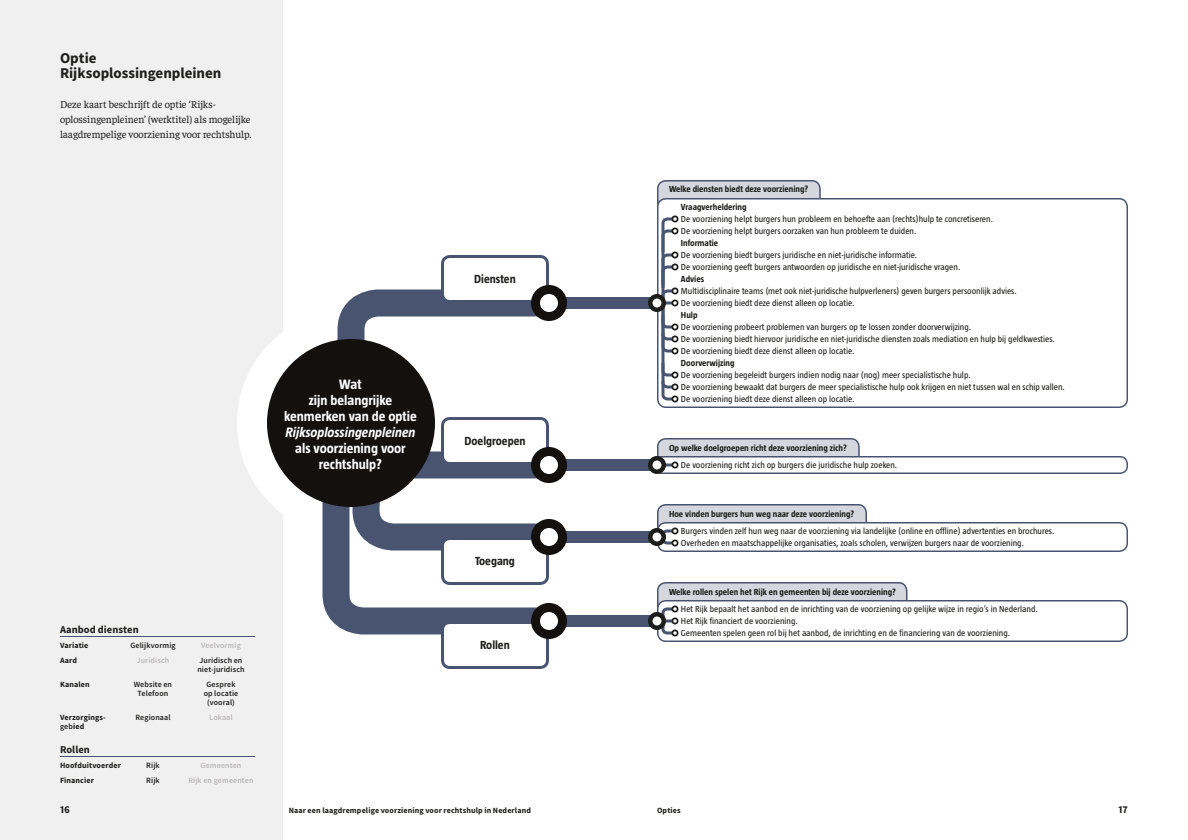
<style>
.page{position:relative;width:1188px;height:840px;background:#fff}
.page>*{position:absolute;margin:0;border:0;box-sizing:border-box;transform-origin:0 0}
.kopH2_15_15{font:700 15px/15px "Source Sans Pro";color:#1d1d1b}
.t1{font:700 14px/16px "Taz";color:#fff;text-align:center}
.t2{font:700 12px "Taz";color:#1d1d1b}
.body_eerste_alinea{font:10.5px/15px "Faustina";letter-spacing:-.005em;color:#1d1d1b}
.tabelKop{font:700 10.5px "Source Sans Pro";letter-spacing:.005em;color:#1d1d1b}
.t3{font:9px/12px "Taz";color:#1d1d1b}
.t4{font:700 9px/17.6px "Taz";color:#1d1d1b}
.tabel{font:700 8px "Source Sans Pro";letter-spacing:.015em;color:#1d1d1b}
.tabel-2{font:600 8px/9px "Source Sans Pro";letter-spacing:.015em;color:#1d1d1b}
.tabel-3{font:600 8px "Source Sans Pro";letter-spacing:.015em;color:#b8b6b6}
.s1{font-style:italic}
.s2{font-weight:700}
</style>
<div class="page">
<div style="left:0;top:0;width:283px;height:840px;background:#f1f0f1"></div>
<div style="left:237px;top:309px;width:228px;height:228px;background:#fff;border-radius:50%"></div>
<svg style="left:326px;top:285px;width:240px;height:114px"></svg>
<svg style="left:309px;top:496px;width:257px;height:143px"></svg>
<div style="left:549px;top:615px;width:108px;height:12px;background:#495570"></div>
<div style="left:549px;top:531px;width:108px;height:12px;background:#495570"></div>
<div style="left:549px;top:459px;width:108px;height:12px;background:#495570"></div>
<div style="left:549px;top:297px;width:108px;height:12px;background:#495570"></div>
<svg style="left:339px;top:401px;width:228px;height:163px"></svg>
<div style="left:443px;top:622px;width:105px;height:46px;background:#fff;border-radius:8px"></div>
<div style="left:441px;top:621px;width:108px;height:48px;border:3px solid #495570;border-radius:8px"></div>
<div style="left:443px;top:257px;width:105px;height:45px;background:#fff;border-radius:8px"></div>
<div style="left:441px;top:255px;width:108px;height:48px;border:3px solid #495570;border-radius:8px"></div>
<div style="left:658px;top:181px;width:162px;height:52px;background:#d6d6de;border-radius:8px"></div>
<div style="left:657px;top:180px;width:164px;height:54px;border:2px solid #495570;border-radius:8px"></div>
<div style="left:658px;top:199px;width:469px;height:208px;background:#fff;border-radius:8px"></div>
<div style="left:657px;top:198px;width:471px;height:210px;border:2px solid #495570;border-radius:8px"></div>
<div style="left:658px;top:439px;width:201px;height:28px;background:#d6d6de;border-radius:8px"></div>
<div style="left:657px;top:438px;width:203px;height:30px;border:2px solid #495570;border-radius:8px"></div>
<div style="left:655px;top:457px;width:472px;height:16px;background:#fff;border-radius:7px"></div>
<div style="left:654px;top:456px;width:474px;height:18px;border:2px solid #495570;border-radius:7px"></div>
<div style="left:658px;top:583px;width:249px;height:33px;background:#d6d6de;border-radius:8px"></div>
<div style="left:657px;top:582px;width:251px;height:34px;border:2px solid #495570;border-radius:8px"></div>
<div style="left:658px;top:601px;width:469px;height:40px;background:#fff;border-radius:8px"></div>
<div style="left:657px;top:600px;width:471px;height:42px;border:2px solid #495570;border-radius:8px"></div>
<div style="left:658px;top:505px;width:208px;height:33px;background:#d6d6de;border-radius:8px"></div>
<div style="left:657px;top:504px;width:210px;height:34px;border:2px solid #495570;border-radius:8px"></div>
<div style="left:658px;top:523px;width:469px;height:28px;background:#fff;border-radius:8px"></div>
<div style="left:657px;top:522px;width:471px;height:30px;border:2px solid #495570;border-radius:8px"></div>
<div style="left:443px;top:418px;width:105px;height:46px;background:#fff;border-radius:8px"></div>
<div style="left:441px;top:417px;width:108px;height:48px;border:3px solid #495570;border-radius:8px"></div>
<div style="left:443px;top:538px;width:105px;height:46px;background:#fff;border-radius:8px"></div>
<div style="left:441px;top:537px;width:108px;height:48px;border:3px solid #495570;border-radius:8px"></div>
<svg style="left:536px;top:608px;width:26px;height:26px"></svg>
<div style="left:531px;top:603px;width:36px;height:36px;border:9px solid #13100d;border-radius:50%"></div>
<svg style="left:536px;top:290px;width:26px;height:26px"></svg>
<div style="left:531px;top:285px;width:36px;height:36px;border:9px solid #13100d;border-radius:50%"></div>
<div style="left:650px;top:296px;width:14px;height:14px;background:#fff;border-radius:50%"></div>
<div style="left:648px;top:294px;width:18px;height:18px;border:4px solid #1d1d1b;border-radius:50%"></div>
<svg style="left:650px;top:458px;width:14px;height:14px"></svg>
<div style="left:648px;top:456px;width:18px;height:18px;border:4px solid #1d1d1b;border-radius:50%"></div>
<svg style="left:663px;top:462px;width:15px;height:6px"></svg>
<div style="left:650px;top:614px;width:14px;height:14px;background:#fff;border-radius:50%"></div>
<div style="left:648px;top:612px;width:18px;height:18px;border:4px solid #1d1d1b;border-radius:50%"></div>
<div style="left:650px;top:530px;width:14px;height:14px;background:#fff;border-radius:50%"></div>
<div style="left:648px;top:528px;width:18px;height:18px;border:4px solid #1d1d1b;border-radius:50%"></div>
<svg style="left:660px;top:528px;width:19px;height:18px"></svg>
<svg style="left:660px;top:606px;width:19px;height:30px"></svg>
<svg style="left:536px;top:452px;width:26px;height:26px"></svg>
<div style="left:531px;top:447px;width:36px;height:36px;border:9px solid #13100d;border-radius:50%"></div>
<svg style="left:536px;top:524px;width:26px;height:26px"></svg>
<div style="left:531px;top:519px;width:36px;height:36px;border:9px solid #13100d;border-radius:50%"></div>
<svg style="left:660px;top:216px;width:19px;height:186px"></svg>
<div style="left:267px;top:339px;width:168px;height:168px;background:#13100d;border-radius:50%"></div>
<hr style="left:60px;top:636px;width:195px;height:1px;background:#495570">
<hr style="left:60px;top:756px;width:195px;height:1px;background:#495570">
<p class="kopH2_15_15" style="left:60px;top:50px;width:163px">Optie<br>Rijksoplossingenpleinen</p>
<p class="body_eerste_alinea" style="left:60px;top:96px;width:193px">Deze kaart beschrijft de optie ‘Rijks&shy;oplossingenpleinen’ (werktitel) als mogelijke laagdrempelige voorziening voor rechtshulp.</p>
<p class="t1" style="left:284px;top:376px;width:134px">Wat<br>zijn belangrijke kenmerken van de optie<br><span class="s1">Rijksoplossingenpleinen </span>als voorziening voor rechtshulp?</p>
<p class="tabelKop" style="left:60px;top:622px;width:80px">Aanbod diensten</p>
<p class="tabel" style="left:60px;top:640px;width:30px">Variatie</p>
<p class="tabel-2" style="left:130px;top:641px;width:47px">Gelijkvormig</p>
<p class="tabel-3" style="left:201px;top:640px;width:41px">Veelvormig</p>
<p class="tabel" style="left:60px;top:655px;width:18px">Aard</p>
<p class="tabel-3" style="left:137px;top:655px;width:34px">Juridisch</p>
<p class="tabel-2" style="left:197px;top:656px;width:49px">Juridisch en niet-juridisch</p>
<p class="tabel" style="left:60px;top:679px;width:31px">Kanalen</p>
<p class="tabel-2" style="left:134px;top:680px;width:40px">Website en</p>
<p class="tabel-2" style="left:206px;top:680px;width:31px">Gesprek</p>
<p class="tabel-2" style="left:138px;top:689px;width:32px">Telefoon</p>
<p class="tabel-2" style="left:204px;top:689px;width:36px;text-align:center">op locatie (vooral)</p>
<p class="tabel" style="left:60px;top:712px;width:46px">Verzorgings-</p>
<p class="tabel-2" style="left:135px;top:713px;width:37px">Regionaal</p>
<p class="tabel-3" style="left:209px;top:712px;width:25px">Lokaal</p>
<p class="tabel-2" style="left:60px;top:722px;width:26px">geb<span class="s2">ied</span></p>
<p class="tabelKop" style="left:60px;top:742px;width:31px">Rollen</p>
<p class="tabel" style="left:60px;top:760px;width:62px">Hoofduitvoerder</p>
<p class="tabel-2" style="left:146px;top:761px;width:15px">Rijk</p>
<p class="tabel-3" style="left:201px;top:760px;width:42px">Gemeenten</p>
<p class="tabel" style="left:60px;top:775px;width:35px">Financier</p>
<p class="tabel-2" style="left:146px;top:776px;width:15px">Rijk</p>
<p class="tabel-3" style="left:188px;top:775px;width:67px">Rijk en gemeenten</p>
<p class="t2" style="left:474px;top:272px;width:43px">Diensten</p>
<p class="t2" style="left:464px;top:434px;width:63px">Doelgroepen</p>
<p class="t2" style="left:475px;top:554px;width:41px">Toegang</p>
<p class="t2" style="left:480px;top:638px;width:31px">Rollen</p>
<p class="t4" style="left:681px;top:180px;width:129px;text-indent:-12px">Welke diensten biedt deze voorziening?<br>Vraagverheldering</p>
<p class="t3" style="left:681px;top:213px;width:385px">De voorziening helpt burgers hun probleem en behoefte aan (rechts)hulp te concretiseren.<br>De voorziening helpt burgers oorzaken van hun probleem te duiden.<br><span class="s2">Informatie<br></span>De voorziening biedt burgers juridische en niet-juridische informatie.<br>De voorziening geeft burgers antwoorden op juridische en niet-juridische vragen.<br><span class="s2">Advies<br></span>Multidisciplinaire teams (met ook niet-juridische hulpverleners) geven burgers persoonlijk advies.<br>De voorziening biedt deze dienst alleen op locatie.<br><span class="s2">Hulp<br></span>De voorziening probeert problemen van burgers op te lossen zonder doorverwijzing.<br>De voorziening biedt hiervoor juridische en niet-juridische diensten zoals mediation en hulp bij geldkwesties.<br>De voorziening biedt deze dienst alleen op locatie.<br><span class="s2">Doorverwijzing<br></span>De voorziening begeleidt burgers indien nodig naar (nog) meer specialistische hulp.<br>De voorziening bewaakt dat burgers de meer specialistische hulp ook krijgen en niet tussen wal en schip vallen.<br>De voorziening biedt deze dienst alleen op locatie.</p>
<p class="t3" style="left:681px;top:439px;width:218px;line-height:17.3px;text-indent:-12px"><span class="s2">Op welke doelgroepen richt deze voorziening zich?<br></span>De voorziening richt zich op burgers die juridische hulp zoeken.</p>
<p class="t3" style="left:681px;top:505px;width:375px;line-height:17.3px;text-indent:-12px"><span class="s2">Hoe vinden burgers hun weg naar deze voorziening?<br></span>Burgers vinden zelf hun weg naar de voorziening via landelijke (online en offline) advertenties en brochures.</p>
<p class="t3" style="left:681px;top:537px;width:345px">Overheden en maatschappelijke organisaties, zoals scholen, verwijzen burgers naar de voorziening.</p>
<p class="t3" style="left:681px;top:583px;width:358px;line-height:17.3px;text-indent:-12px"><span class="s2">Welke rollen spelen het Rijk en gemeenten bij deze voorziening?<br></span>Het Rijk bepaalt het aanbod en de inrichting van de voorziening op gelijke wijze in regio’s in Nederland.</p>
<p class="t3" style="left:681px;top:615px;width:331px">Het Rijk financiert de voorziening.<br>Gemeenten spelen geen rol bij het aanbod, de inrichting en de financiering van de voorziening.</p>
<p class="tabelKop" style="left:60px;top:802px;width:12px">16</p>
<p class="tabel" style="left:289px;top:805px;width:244px">Naar een laagdrempelige voorziening voor rechtshulp in Nederland</p>
<p class="tabel" style="left:657px;top:805px;width:25px">Opties</p>
<p class="tabelKop" style="left:1119px;top:802px;width:11px">17</p>
</div>
